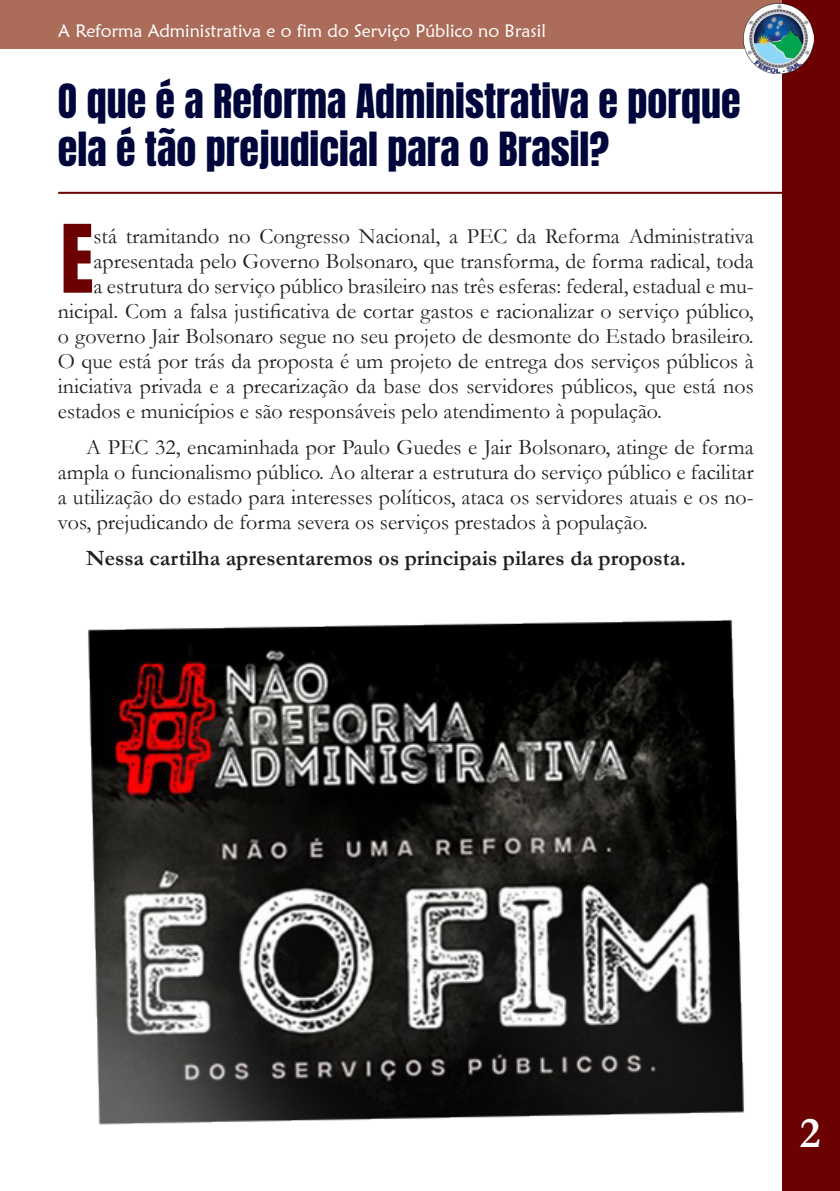
<style>
.page{position:relative;width:840px;height:1191px;background:#fff}
.page>*{position:absolute;margin:0;border:0;box-sizing:border-box;transform-origin:0 0}
.t1{font:80.2px "Anton";color:#6b0101}
.t2{font:700 44px "Garamond";color:#fff}
.t3{font:40px/48px "Anton";color:#00063b}
.t4{font:22px/25px "Garamond";color:#231f20;text-align:justify}
.t5{font:700 22px "Garamond";color:#231f20}
.t6{font:18px "Maiandra GD";color:#fff}
</style>
<div class="page">
<div style="left:0;top:0;width:789px;height:49px;background:#ab6c5a"></div>
<div style="left:781px;top:0;width:58px;height:1191px;background:#6b0101"></div>
<img style="left:743px;top:4px;width:70px;height:69px">
<hr style="left:58px;top:192px;width:748px;height:2px;background:#6b0101">
<img style="left:88px;top:619px;width:656px;height:506px">
<p class="t6" style="left:58px;top:20px;width:489px">A Reforma Administrativa e o fim do Serviço Público no Brasil</p>
<p class="t3" style="left:58px;top:80px;width:684px">O que é a Reforma Administrativa e porque ela é tão prejudicial para o Brasil?</p>
<p class="t1" style="left:60px;top:218px;width:35px">E</p>
<p class="t4" style="left:93px;top:223px;width:661px">stá tramitando no Congresso Nacional, a PEC da Reforma Administrativa</p>
<p class="t4" style="left:93px;top:248px;width:661px">apresentada pelo Governo Bolsonaro, que transforma, de forma radical, toda</p>
<p class="t4" style="left:93px;top:273px;width:661px">a estrutura do serviço público brasileiro nas três esferas: federal, estadual e mu-</p>
<p class="t4" style="left:58px;top:298px;width:697px">nicipal. Com a falsa justificativa de cortar gastos e racionalizar o serviço público,</p>
<p class="t4" style="left:58px;top:323px;width:697px">o governo Jair Bolsonaro segue no seu projeto de desmonte do Estado brasileiro.</p>
<p class="t4" style="left:58px;top:348px;width:697px">O que está por trás da proposta é um projeto de entrega dos serviços públicos à</p>
<p class="t4" style="left:58px;top:373px;width:697px">iniciativa privada e a precarização da base dos servidores públicos, que está nos</p>
<p class="t4" style="left:58px;top:398px;width:605px">estados e municípios e são responsáveis pelo atendimento à população.</p>
<p class="t4" style="left:58px;top:434px;width:697px;text-indent:28px">A PEC 32, encaminhada por Paulo Guedes e Jair Bolsonaro, atinge de forma ampla o funcionalismo público. Ao alterar a estrutura do serviço público e facilitar a utilização do estado para interesses políticos, ataca os servidores atuais e os no&shy;vos, prejudicando de forma severa os serviços prestados à população.</p>
<p class="t5" style="left:86px;top:543px;width:601px">Nessa cartilha apresentaremos os principais pilares da proposta.</p>
<h2 class="t2" style="left:799px;top:1103px;width:22px">2</h2>
</div>
